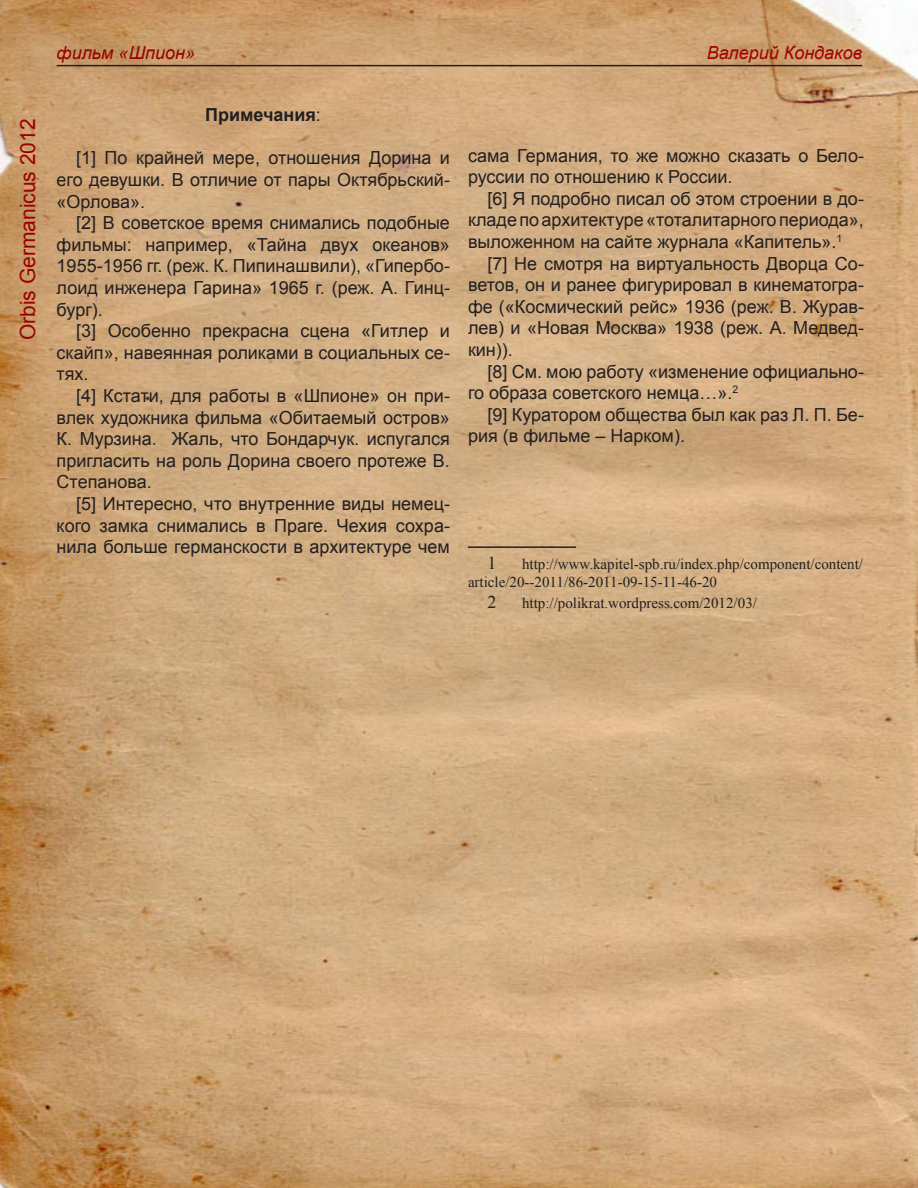
<style>
.page{position:relative;width:918px;height:1188px;background:#fff}
.page>*{position:absolute;margin:0;border:0;box-sizing:border-box;transform-origin:0 0}
.t1{font:21px "Arial";color:#9b0000}
.t2{font:18px/21.6px "Arial";color:#231f20;text-align:justify}
.t3{font:italic 18px "Arial";color:#a30000}
.t4{font:italic 18px "Arial";color:#970000}
.t5{font:700 18px "Arial";color:#231f20}
.t6{font:18px "Times New Roman";color:#231f20}
.t7{font:15px/18px "Times New Roman";color:#231f20}
.s1{font-weight:400}
</style>
<div class="page">
<img style="left:0;top:0;width:918px;height:1188px">
<hr style="left:57px;top:65px;width:805px;height:1px;background:#231f20">
<hr style="left:468px;top:546px;width:108px;height:2px;background:#231f20">
<p class="t1" style="left:14px;top:340px;width:223px;rotate:-90deg">Orbis Germanicus 2012</p>
<p class="t4" style="left:57px;top:41px;width:140px">фильм «Шпион»</p>
<p class="t3" style="left:707px;top:41px;width:157px">Валерий Кондаков</p>
<p class="t5" style="left:205px;top:103px;width:117px">Примечания<span class="s1">:</span></p>
<p class="t2" style="left:57px;top:147px;width:395px;text-indent:20px">[1] По крайней мере, отношения Дорина и его девушки. В отличие от пары Октябрьский-«Орлова».</p>
<p class="t2" style="left:57px;top:212px;width:395px;text-indent:20px">[2] В советское время снимались подобные фильмы: например, «Тайна двух океанов» 1955-1956 гг. (реж. К. Пипинашвили), «Гипербо&shy;лоид инженера Гарина» 1965 г. (реж. А. Гинц&shy;бург).</p>
<p class="t2" style="left:57px;top:320px;width:395px;text-indent:20px">[3] Особенно прекрасна сцена «Гитлер и скайп», навеянная роликами в социальных се&shy;тях.</p>
<p class="t2" style="left:57px;top:385px;width:395px;text-indent:20px">[4] Кстати, для работы в «Шпионе» он при&shy;влек художника фильма «Обитаемый остров» К. Мурзина. Жаль, что Бондарчук. испугался пригласить на роль Дорина своего протеже В.<br>Степанова.</p>
<p class="t2" style="left:57px;top:493px;width:395px;text-indent:20px">[5] Интересно, что внутренние виды немец&shy;кого замка снимались в Праге. Чехия сохра&shy;нила больше германскости в архитектуре чем</p>
<p class="t2" style="left:468px;top:145px;width:397px">сама Германия, то же можно сказать о Бело&shy;руссии по отношению к России.</p>
<p class="t2" style="left:468px;top:188px;width:397px;text-indent:20px">[6] Я подробно писал об этом строении в до&shy;кладе по архитектуре «тоталитарного периода», выложенном на сайте журнала «Капитель».<sup>1</sup></p>
<p class="t2" style="left:468px;top:253px;width:397px;text-indent:20px">[7] Не смотря на виртуальность Дворца Со&shy;ветов, он и ранее фигурировал в кинематогра&shy;фе («Космический рейс» 1936 (реж. В. Журав&shy;лев) и «Новая Москва» 1938 (реж. А. Медвед&shy;кин)).</p>
<p class="t2" style="left:468px;top:361px;width:397px;text-indent:20px">[8] См. мою работу «изменение официально&shy;го образа советского немца…».<sup>2</sup></p>
<p class="t2" style="left:468px;top:404px;width:397px;text-indent:20px">[9] Куратором общества был как раз Л. П. Бе&shy;рия (в фильме – Нарком).</p>
<p class="t6" style="left:488px;top:551px;width:10px">1</p>
<p class="t7" style="left:468px;top:555px;width:397px;text-indent:54px">http://www.kapitel-spb.ru/index.php/component/content/ article/20--2011/86-2011-09-15-11-46-20</p>
<p class="t6" style="left:488px;top:590px;width:10px">2</p>
<p class="t7" style="left:522px;top:594px;width:237px">http://polikrat.wordpress.com/2012/03/</p>
</div>
